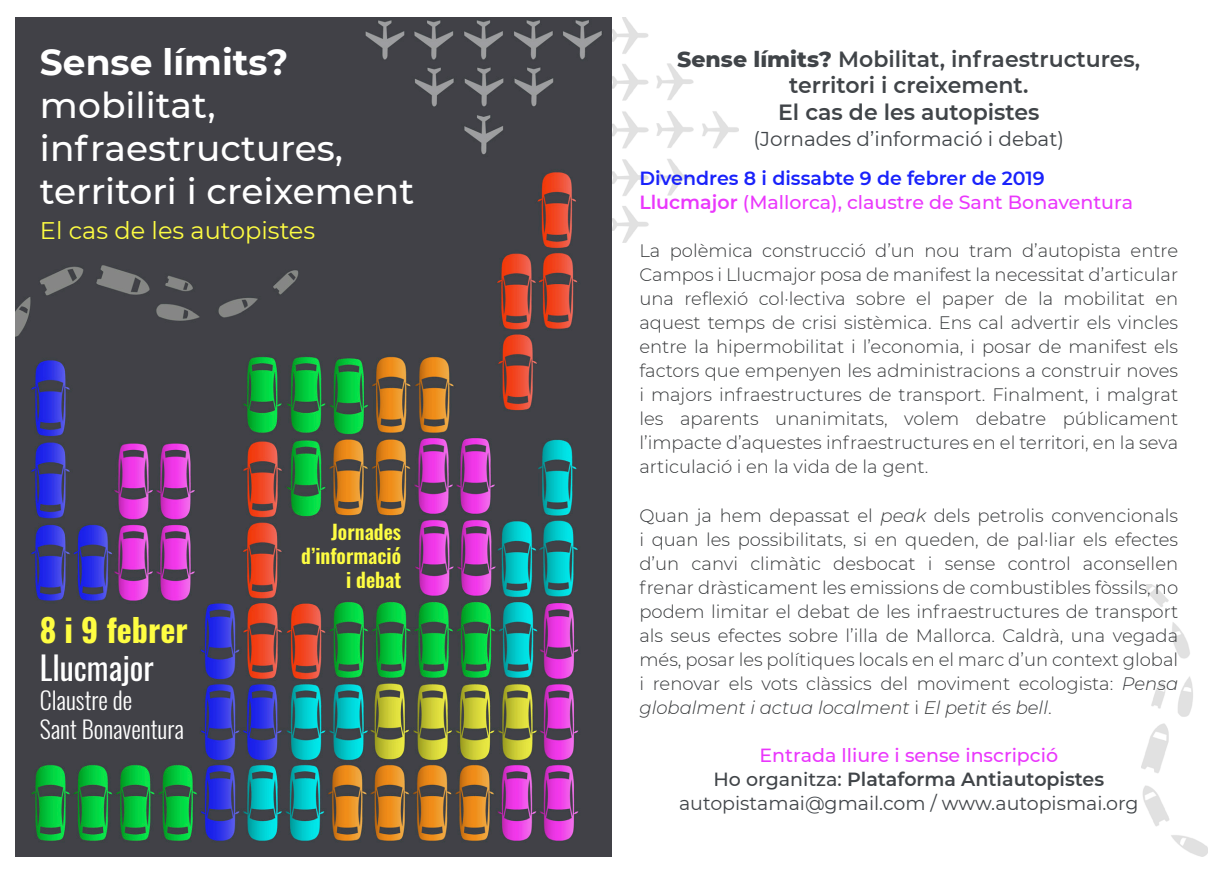
<style>
.page{position:relative;width:1225px;height:874px;background:#fff}
.page>*{position:absolute;margin:0;border:0;box-sizing:border-box;transform-origin:0 0}
.t1{font:500 36px/43.2px "Montserrat";color:#fff}
.t2{font:700 36px "Montserrat";color:#fff}
.t3{font:700 32px "Oswald";color:#fefd42}
.t4{font:32px "Oswald";color:#fff}
.t5{font:300 24px/28.8px "Oswald";color:#fff}
.t6{font:24px "Montserrat";color:#fefd42}
.t7{font:600 22px/26.4px "Montserrat";color:#404448;text-align:center}
.t8{font:20px "Montserrat";color:#404448}
.t9{font:600 20px/24px "Oswald";color:#fefd42;text-align:right}
.t10{font:19px/24px "Montserrat";color:#404448;text-align:center}
.t11{font:500 19px/24px "Montserrat";color:#ea37fc}
.t12{font:300 18px/24px "Montserrat";color:#36383a;text-align:justify}
.s1{font-weight:800}
.s2{font-weight:600;color:#1922fb}
.s3{font-weight:600}
.s4{font-style:italic}
.s5{font-weight:500;color:#ea37fc}
.s6{font-weight:500}
</style>
<div class="page">
<img style="left:611px;top:17px;width:127px;height:225px">
<img style="left:16px;top:17px;width:595px;height:839px">
<img style="left:1141px;top:584px;width:67px;height:272px">
<h1 class="t2" style="left:40px;top:36px;width:250px">Sense límits?</h1>
<h1 class="t1" style="left:40px;top:82px;width:376px">mobilitat, infraestructures, territori i creixement</h1>
<h3 class="t6" style="left:40px;top:214px;width:277px">El cas de les autopistes</h3>
<h2 class="t3" style="left:40px;top:612px;width:149px">8 i 9 febrer</h2>
<h2 class="t4" style="left:40px;top:639px;width:115px">Llucmajor</h2>
<h3 class="t5" style="left:40px;top:682px;width:146px">Claustre de<br>Sant Bonaventura</h3>
<p class="t9" style="left:301px;top:521px;width:102px">Jornades d’informació i debat</p>
<p class="t7" style="left:677px;top:45px;width:464px"><span class="s1">Sense límits?</span> Mobilitat, infraestructures, territori i creixement.<br>El cas de les autopistes</p>
<p class="t8" style="left:753px;top:125px;width:312px">(Jornades d’informació i debat)</p>
<p class="t11" style="left:639px;top:166px;width:495px"><span class="s2">Divendres 8 i dissabte 9 de febrer de 2019<br></span><span class="s3">Llucmajor</span> (Mallorca), claustre de Sant Bonaventura</p>
<p class="t12" style="left:639px;top:238px;width:540px">La polèmica construcció d’un nou tram d’autopista entre Campos i Llucmajor posa de manifest la necessitat d’articular una reflexió col·lectiva sobre el paper de la mobilitat en aquest temps de crisi sistèmica. Ens cal advertir els vincles entre la hipermobilitat i l’economia, i posar de manifest els factors que empenyen les administracions a construir noves i majors infraestructures de transport. Finalment, i malgrat les aparents unanimitats, volem debatre públicament l’impacte d’aquestes infraestructures en el territori, en la seva articulació i en la vida de la gent.</p>
<p class="t12" style="left:639px;top:502px;width:540px">Quan ja hem depassat el <span class="s4">peak</span> dels petrolis convencionals i quan les possibilitats, si en queden, de pal·liar els efectes d’un canvi climàtic desbocat i sense control aconsellen frenar dràsticament les emissions de combustibles fòssils, no podem limitar el debat de les infraestructures de transport als seus efectes sobre l’illa de Mallorca. Caldrà, una vegada més, posar les polítiques locals en el marc d’un context global i renovar els vots clàssics del moviment ecologista: <span class="s4">Pensa globalment i actua localment</span> i <span class="s4">El petit és bell</span>.</p>
<p class="t10" style="left:679px;top:742px;width:461px"><span class="s5">Entrada lliure i sense inscripció<br></span><span class="s6">Ho organitza:</span> <span class="s3">Plataforma Antiautopistes </span>autopistamai@gmail.com / www.autopismai.org</p>
</div>
